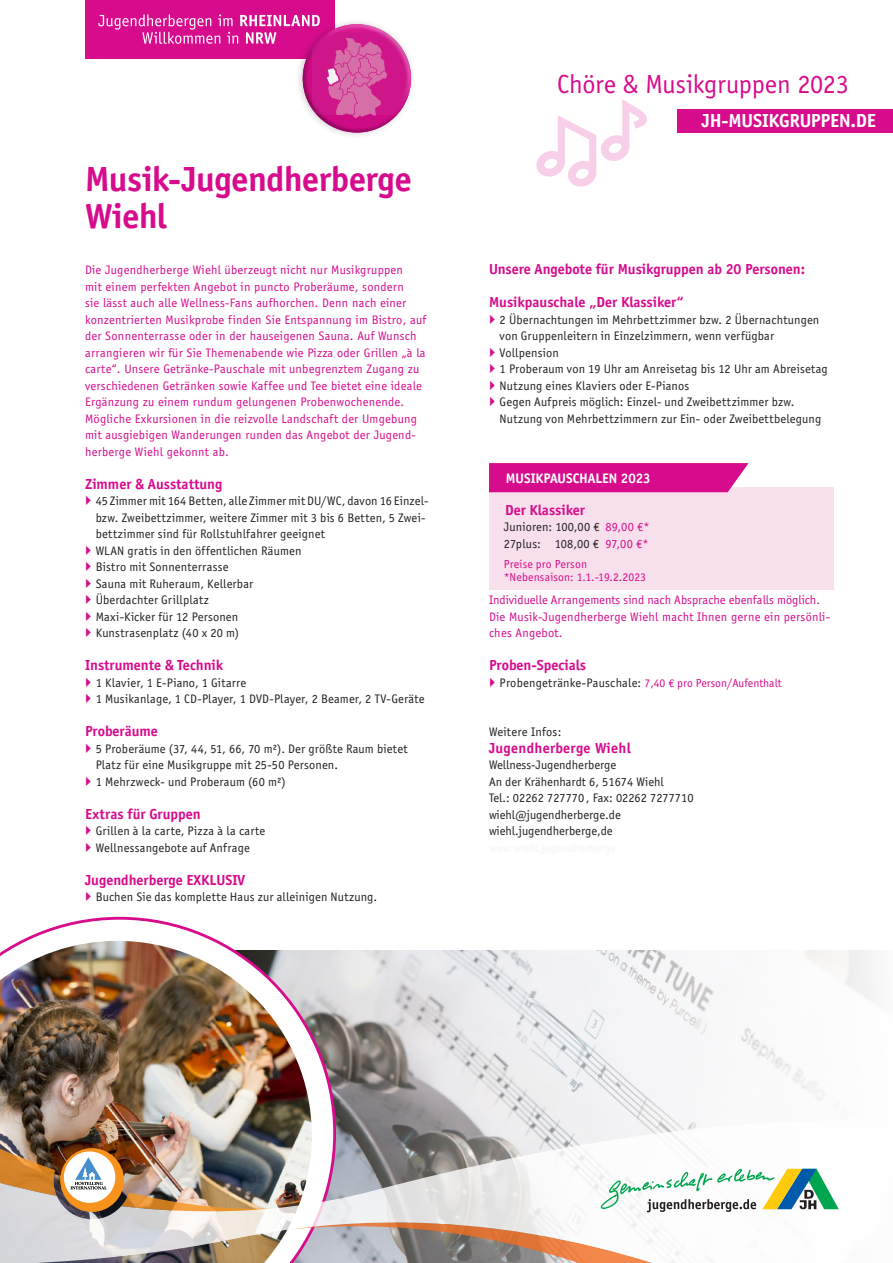
<style>
.page{position:relative;width:893px;height:1263px;background:#fff}
.page>*{position:absolute;margin:0;border:0;box-sizing:border-box;transform-origin:0 0}
.t1{font:700 36px/37.5px "Officina Sans EF";letter-spacing:-.01em;color:#d70c8c}
.t2{font:27px "Officina Sans EF";letter-spacing:-.01em;color:#d70c8c}
.t3{font:700 19.5px "Officina Sans EF";letter-spacing:-.01em;color:#fff}
.t4{font:700 15px "Officina Sans EF";color:#d70c8c}
.t5{font:700 15px "Officina Sans EF";letter-spacing:.02em;color:#d70c8c}
.t6{font:700 14.25px "Officina Sans EF";color:#fff}
.t7{font:12.75px/16.5px "Officina Sans EF";letter-spacing:.01em;color:#231f20}
.t8{font:12.75px/16.5px "Officina Sans EF";letter-spacing:.02em;color:#d70c8c}
.t9{font:12px/13.5px "Officina Sans EF";letter-spacing:.015em;color:#d70c8c}
.s1{color:#d70c8c}
.s2{font-size:12px;color:#d70c8c}
</style>
<div class="page">
<img style="left:336px;top:951px;width:539px;height:169px">
<svg style="left:20px;top:917px;width:316px;height:203px"></svg>
<img style="left:0;top:941px;width:312px;height:179px">
<img style="left:0;top:1120px;width:817px;height:143px">
<img style="left:289px;top:1226px;width:29px;height:3px">
<svg style="left:601px;top:1169px;width:238px;height:43px"></svg>
<img style="left:0;top:1144px;width:274px;height:67px">
<div style="left:85px;top:0;width:249px;height:58px;background:#d70c8c"></div>
<svg style="left:98px;top:14px;width:272px;height:82px"></svg>
<svg style="left:313px;top:24px;width:100px;height:76px"></svg>
<svg style="left:302px;top:32px;width:106px;height:103px"></svg>
<svg style="left:536px;top:99px;width:111px;height:88px"></svg>
<div style="left:677px;top:109px;width:216px;height:23px;background:#d70c8c"></div>
<div style="left:489px;top:487px;width:344px;height:102px;background:#f7dfeb"></div>
<svg style="left:489px;top:463px;width:260px;height:29px;background:#d81690"></svg>
<h1 class="t1" style="left:85px;top:160px;width:328px">Musik-Jugendherberge<br>Wiehl</h1>
<p class="t8" style="left:85px;top:262px;width:343px">Die Jugendherberge Wiehl überzeugt nicht nur Musikgruppen<br>mit einem perfekten Angebot in puncto Proberäume, sondern<br>sie lässt auch alle Wellness-Fans aufhorchen. Denn nach einer konzentrierten Musikprobe finden Sie Entspannung im Bistro, auf der Sonnenterrasse oder in der hauseigenen Sauna. Auf Wunsch arrangieren wir für Sie Themenabende wie Pizza oder Grillen „à la carte“. Unsere Getränke-Pauschale mit unbegrenztem Zugang zu verschiedenen Getränken sowie Kaffee und Tee bietet eine ideale Ergänzung zu einem rundum gelungenen Probenwochenende.<br>Mögliche Exkursionen in die reizvolle Landschaft der Umgebung mit ausgiebigen Wanderungen runden das Angebot der Jugend&shy;herberge Wiehl gekonnt ab.</p>
<p class="t4" style="left:85px;top:475px;width:139px">Zimmer &amp; Ausstattung</p>
<p class="t7" style="left:96px;top:493px;width:334px">45 Zimmer mit 164 Betten, alle Zimmer mit DU/WC, davon 16 Einzel&shy;bzw. Zweibettzimmer, weitere Zimmer mit 3 bis 6 Betten, 5 Zwei&shy;bettzimmer sind für Rollstuhlfahrer geeignet<br>WLAN gratis in den öffentlichen Räumen<br>Bistro mit Sonnenterrasse<br>Sauna mit Ruheraum, Kellerbar<br>Überdachter Grillplatz<br>Maxi-Kicker für 12 Personen<br>Kunstrasenplatz (40 x 20 m)</p>
<p class="t4" style="left:85px;top:656px;width:140px">Instrumente &amp; Technik</p>
<p class="t7" style="left:96px;top:674px;width:330px">1 Klavier, 1 E-Piano, 1 Gitarre<br>1 Musikanlage, 1 CD-Player, 1 DVD-Player, 2 Beamer, 2 TV-Geräte</p>
<p class="t4" style="left:85px;top:722px;width:74px">Proberäume</p>
<p class="t7" style="left:96px;top:740px;width:313px">5 Proberäume (37, 44, 51, 66, 70 m²). Der größte Raum bietet<br>Platz für eine Musikgruppe mit 25-50 Personen.<br>1 Mehrzweck- und Proberaum (60 m²)</p>
<p class="t4" style="left:85px;top:805px;width:117px">Extras für Gruppen</p>
<p class="t7" style="left:96px;top:823px;width:171px">Grillen à la carte, Pizza à la carte<br>Wellnessangebote auf Anfrage</p>
<p class="t4" style="left:85px;top:871px;width:162px">Jugendherberge EXKLUSIV</p>
<p class="t7" style="left:96px;top:889px;width:283px">Buchen Sie das komplette Haus zur alleinigen Nutzung.</p>
<h2 class="t2" style="left:557px;top:69px;width:293px">Chöre &amp; Musikgruppen 2023</h2>
<h3 class="t3" style="left:702px;top:109px;width:175px">JH-MUSIKGRUPPEN.DE</h3>
<p class="t4" style="left:489px;top:260px;width:318px">Unsere Angebote für Musikgruppen ab 20 Personen:</p>
<p class="t4" style="left:489px;top:293px;width:196px">Musikpauschale „Der Klassiker“</p>
<p class="t7" style="left:500px;top:311px;width:330px">2 Übernachtungen im Mehrbettzimmer bzw. 2 Übernachtungen von Gruppenleitern in Einzelzimmern, wenn verfügbar Vollpension<br>1 Proberaum von 19 Uhr am Anreisetag bis 12 Uhr am Abreisetag Nutzung eines Klaviers oder E-Pianos<br>Gegen Aufpreis möglich: Einzel- und Zweibettzimmer bzw.<br>Nutzung von Mehrbettzimmern zur Ein- oder Zweibettbelegung</p>
<p class="t6" style="left:506px;top:469px;width:146px">MUSIKPAUSCHALEN 2023</p>
<p class="t4" style="left:505px;top:501px;width:81px">Der Klassiker</p>
<p class="t7" style="left:504px;top:519px;width:147px">Junioren: 100,00 € <span class="s1">89,00 €*<br></span>27plus: 108,00 € <span class="s1">97,00 €*</span></p>
<p class="t9" style="left:504px;top:557px;width:144px">Preise pro Person *Nebensaison: 1.1.-19.2.2023</p>
<p class="t8" style="left:489px;top:592px;width:343px">Individuelle Arrangements sind nach Absprache ebenfalls möglich.<br>Die Musik-Jugendherberge Wiehl macht Ihnen gerne ein persönli&shy;ches Angebot.</p>
<p class="t4" style="left:489px;top:656px;width:98px">Proben-Specials</p>
<p class="t7" style="left:500px;top:674px;width:283px">Probengetränke-Pauschale: <span class="s2">7,40 € pro Person/Aufenthalt</span></p>
<p class="t7" style="left:489px;top:724px;width:74px">Weitere Infos:</p>
<p class="t5" style="left:489px;top:739px;width:143px">Jugendherberge Wiehl</p>
<p class="t7" style="left:489px;top:757px;width:206px">Wellness-Jugendherberge<br>An der Krähenhardt 6, 51674 Wiehl<br>Tel.: 02262 727770 , Fax: 02262 7277710 wiehl@jugendherberge.de wiehl.jugendherberge,de</p>
</div>
